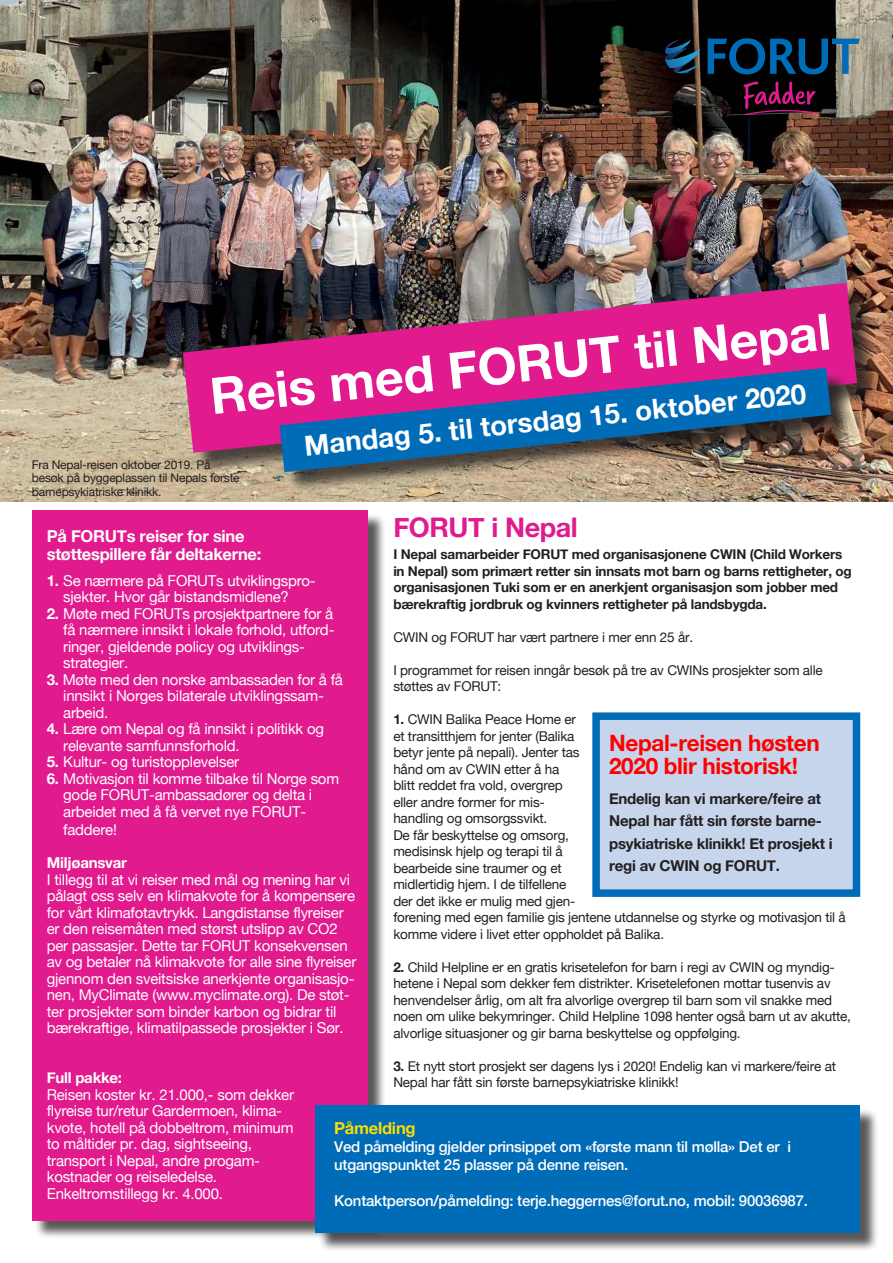
<style>
.page{position:relative;width:893px;height:1263px;background:#fff}
.page>*{position:absolute;margin:0;border:0;box-sizing:border-box;transform-origin:0 0}
.t1{font:700 50.4px "Helvetica Neue";color:#fff}
.t2{font:700 27.6px "Helvetica Neue";color:#fff}
.t3{font:700 27px "Helvetica Neue";letter-spacing:-.015em;color:#e11b8e}
.t4{font:700 22.5px/22.5px "Helvetica Neue";letter-spacing:-.015em;color:#f00}
.t5{font:700 16.5px/18px "Helvetica Neue";letter-spacing:-.015em;color:#fff}
.t6{font:700 16.5px "Helvetica Neue";letter-spacing:-.015em;color:#fbde01}
.t7{font:15px/16.5px "Helvetica Neue";letter-spacing:-.015em;color:#fff}
.t8{font:500 15px/18px "Helvetica Neue";letter-spacing:-.015em;color:#fff}
.t9{font:700 15px/22.5px "Helvetica Neue";letter-spacing:-.015em;color:#221f1f}
.t10{font:700 15px "Helvetica Neue";letter-spacing:-.015em;color:#fff}
.t11{font:13.5px/16.5px "Helvetica Neue";letter-spacing:-.015em;color:#221f1f}
.t12{font:700 13.5px/16.5px "Helvetica Neue";letter-spacing:-.015em;color:#221f1f}
.t13{font:12px/13.5px "Helvetica Neue";letter-spacing:-.015em;color:#221f1f}
.s1{font-weight:700}
</style>
<div class="page">
<div style="left:34px;top:513px;width:352px;height:726px;background:#221f1f;opacity:.75"></div>
<div style="left:32px;top:510px;width:336px;height:710px;background:#e11b8e"></div>
<div style="left:596px;top:716px;width:260px;height:177px;background:#c6d4ec"></div>
<div style="left:592px;top:712px;width:268px;height:185px;border:8px solid #006bb7"></div>
<div style="left:318px;top:1108px;width:560px;height:144px;background:#221f1f;opacity:.75"></div>
<div style="left:315px;top:1106px;width:545px;height:127px;background:#006bb7"></div>
<img style="left:0;top:0;width:893px;height:502px">
<svg style="left:708px;top:38px;width:152px;height:36px;background:#103d5b"></svg>
<img style="left:664px;top:48px;width:1px;height:19px">
<img style="left:665px;top:39px;width:16px;height:1px">
<img style="left:665px;top:49px;width:35px;height:19px">
<img style="left:665px;top:40px;width:26px;height:14px">
<img style="left:674px;top:62px;width:26px;height:12px">
<svg style="left:743px;top:82px;width:75px;height:33px;background:#420b2a"></svg>
<div style="left:186px;top:286px;width:693px;height:188px;background:#221f1f;opacity:.75"></div>
<svg style="left:183px;top:283px;width:674px;height:170px;background:#a62972"></svg>
<div style="left:282px;top:371px;width:571px;height:123px;background:#221f1f;opacity:.75"></div>
<svg style="left:280px;top:368px;width:551px;height:104px;background:#5c528f"></svg>
<h1 class="t1" style="left:208px;top:375px;width:625px;rotate:-6deg">Reis med FORUT til Nepal</h1>
<h2 class="t2" style="left:303px;top:434px;width:506px;rotate:-6deg">Mandag 5. til torsdag 15. oktober 2020</h2>
<p class="t13" style="left:32px;top:458px;width:209px">Fra Nepal-reisen oktober 2019. På besøk på byggeplassen til Nepals første barnepsykiatriske klinikk.</p>
<h3 class="t3" style="left:393px;top:516px;width:186px">FORUT i Nepal</h3>
<p class="t12" style="left:393px;top:547px;width:460px">I Nepal samarbeider FORUT med organisasjonene CWIN (Child Workers in Nepal) som primært retter sin innsats mot barn og barns rettigheter, og organisasjonen Tuki som er en anerkjent organisasjon som jobber med bærekraftig jordbruk og kvinners rettigheter på landsbygda.</p>
<p class="t11" style="left:393px;top:629px;width:301px">CWIN og FORUT har vært partnere i mer enn 25 år.</p>
<p class="t11" style="left:393px;top:662px;width:431px">I programmet for reisen inngår besøk på tre av CWINs prosjekter som alle støttes av FORUT:</p>
<p class="t11" style="left:393px;top:712px;width:454px"><span class="s1">1.</span> CWIN Balika Peace Home er<br>et transitthjem for jenter (Balika<br>betyr jente på nepali). Jenter tas<br>hånd om av CWIN etter å ha<br>blitt reddet fra vold, overgrep<br>eller andre former for mis-<br>handling og omsorgssvikt.<br>De får beskyttelse og omsorg,<br>medisinsk hjelp og terapi til å<br>bearbeide sine traumer og et<br>midlertidig hjem. I de tilfellene<br>der det ikke er mulig med gjen-<br>forening med egen familie gis jentene utdannelse og styrke og motivasjon til å komme videre i livet etter oppholdet på Balika.</p>
<p class="t11" style="left:393px;top:959px;width:459px"><span class="s1">2.</span> Child Helpline er en gratis krisetelefon for barn i regi av CWIN og myndig&shy;hetene i Nepal som dekker fem distrikter. Krisetelefonen mottar tusenvis av henvendelser årlig, om alt fra alvorlige overgrep til barn som vil snakke med noen om ulike bekymringer. Child Helpline 1098 henter også barn ut av akutte, alvorlige situasjoner og gir barna beskyttelse og oppfølging.</p>
<p class="t11" style="left:393px;top:1058px;width:444px"><span class="s1">3.</span> Et nytt stort prosjekt ser dagens lys i 2020! Endelig kan vi markere/feire at<br>Nepal har fått sin første barnepsykiatriske klinikk!</p>
<p class="t5" style="left:47px;top:528px;width:216px">På FORUTs reiser for sine støttespillere får deltakerne:</p>
<p class="t7" style="left:63px;top:573px;width:254px;text-indent:-16px"><span class="s1">1.</span> Se nærmere på FORUTs utviklingspro&shy;sjekter. Hvor går bistandsmidlene?</p>
<p class="t7" style="left:63px;top:606px;width:273px;text-indent:-16px"><span class="s1">2.</span> Møte med FORUTs prosjektpartnere for å få nærmere innsikt i lokale forhold, utford&shy;ringer, gjeldende policy og utviklings&shy;strategier.</p>
<p class="t7" style="left:63px;top:672px;width:281px;text-indent:-16px"><span class="s1">3.</span> Møte med den norske ambassaden for å få innsikt i Norges bilaterale utviklingssam&shy;arbeid.</p>
<p class="t7" style="left:63px;top:722px;width:262px;text-indent:-16px"><span class="s1">4.</span> Lære om Nepal og få innsikt i politikk og relevante samfunnsforhold.</p>
<p class="t7" style="left:47px;top:755px;width:194px"><span class="s1">5.</span> Kultur- og turistopplevelser</p>
<p class="t7" style="left:63px;top:771px;width:277px;text-indent:-16px"><span class="s1">6.</span> Motivasjon til komme tilbake til Norge som gode FORUT-ambassadører og delta i arbeidet med å få vervet nye FORUT-</p>
<p class="t7" style="left:63px;top:822px;width:55px">faddere!</p>
<h3 class="t4" style="left:609px;top:733px;width:212px">Nepal-reisen høsten<br>2020 blir historisk!</h3>
<p class="t9" style="left:609px;top:788px;width:225px">Endelig kan vi markere/feire at<br>Nepal har fått sin første barne&shy;psykiatriske klinikk! Et prosjekt i regi av CWIN og FORUT.</p>
<p class="t10" style="left:47px;top:857px;width:82px">Miljøansvar</p>
<p class="t7" style="left:47px;top:872px;width:311px">I tillegg til at vi reiser med mål og mening har vi pålagt oss selv en klimakvote for å kompensere for vårt klimafotavtrykk. Langdistanse flyreiser er den reisemåten med størst utslipp av CO2 per passasjer. Dette tar FORUT konsekvensen av og betaler nå klimakvote for alle sine flyreiser gjennom den sveitsiske anerkjente organisasjo&shy;nen, MyClimate (www.myclimate.org). De støt&shy;ter prosjekter som binder karbon og bidrar til bærekraftige, klimatilpassede prosjekter i Sør.</p>
<p class="t10" style="left:47px;top:1071px;width:77px">Full pakke:</p>
<p class="t7" style="left:47px;top:1087px;width:249px">Reisen koster kr. 21.000,- som dekker flyreise tur/retur Gardermoen, klima&shy;kvote, hotell på dobbeltrom, minimum to måltider pr. dag, sightseeing, transport i Nepal, andre progam&shy;kostnader og reiseledelse.<br>Enkeltromstillegg kr. 4.000.</p>
<p class="t6" style="left:334px;top:1121px;width:83px">Påmelding</p>
<p class="t8" style="left:334px;top:1138px;width:458px">Ved påmelding gjelder prinsippet om «første mann til mølla» Det er i utgangspunktet 25 plasser på denne reisen.</p>
<p class="t8" style="left:334px;top:1192px;width:475px">Kontaktperson/påmelding: terje.heggernes@forut.no, mobil: 90036987.</p>
</div>
